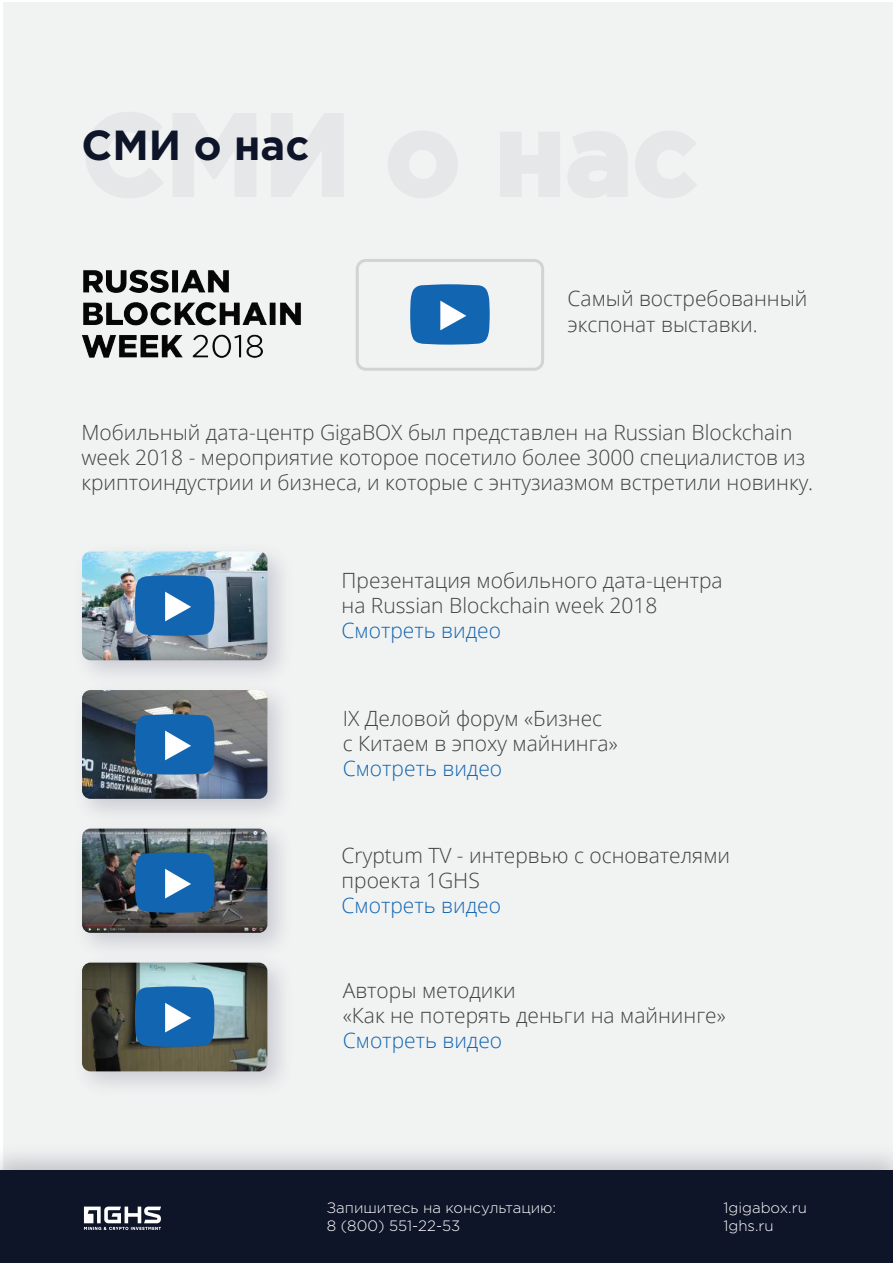
<style>
.page{position:relative;width:893px;height:1263px;background:#fff}
.page>*{position:absolute;margin:0;border:0;box-sizing:border-box;transform-origin:0 0}
.t1{font:700 42px "Gotham Pro";color:#0e1529}
.t2{font:300 21px/25.2px "Open Sans";color:#414042}
.t3{font:300 21px "Open Sans";color:#1265b1}
.t4{font:300 15px/18px "Gotham Pro";color:#fff}
</style>
<div class="page">
<div style="left:3px;top:2px;width:890px;height:1261px;background:#f1f2f2"></div>
<svg style="left:86px;top:112px;width:170px;height:86px"></svg>
<svg style="left:271px;top:113px;width:72px;height:84px"></svg>
<svg style="left:388px;top:131px;width:69px;height:67px"></svg>
<svg style="left:500px;top:131px;width:196px;height:67px"></svg>
<img style="left:81px;top:269px;width:220px;height:89px">
<div style="left:356px;top:259px;width:188px;height:112px;border:3px solid #d1d3d4;border-radius:9px"></div>
<svg style="left:410px;top:284px;width:80px;height:61px;background:#347bbb"></svg>
<img style="left:267px;top:556px;width:15px;height:74px">
<img style="left:82px;top:551px;width:185px;height:79px">
<svg style="left:135px;top:575px;width:79px;height:55px;background:#2d76b9"></svg>
<img style="left:82px;top:630px;width:200px;height:181px">
<img style="left:82px;top:690px;width:185px;height:109px">
<svg style="left:135px;top:714px;width:79px;height:61px;background:#2b73b4"></svg>
<img style="left:101px;top:811px;width:180px;height:121px">
<img style="left:82px;top:828px;width:185px;height:104px">
<svg style="left:135px;top:852px;width:79px;height:61px;background:#2971b1"></svg>
<img style="left:87px;top:932px;width:195px;height:153px">
<img style="left:82px;top:962px;width:185px;height:109px">
<svg style="left:135px;top:986px;width:79px;height:61px;background:#2b73b4"></svg>
<div style="left:0;top:1170px;width:893px;height:93px;background:#0e1529"></div>
<svg style="left:84px;top:1206px;width:77px;height:24px"></svg>
<h1 class="t1" style="left:81px;top:121px;width:230px">СМИ о нас</h1>
<p class="t2" style="left:567px;top:286px;width:241px">Самый востребованный экспонат выставки.</p>
<p class="t2" style="left:81px;top:419px;width:733px">Мобильный дата-центр GigaBOX был представлен на Russian Blockchain week 2018 - мероприятие которое посетило более 3000 специалистов из криптоиндустрии и бизнеса, и которые с энтузиазмом встретили новинку.</p>
<p class="t2" style="left:342px;top:567px;width:383px">Презентация мобильного дата-центра на Russian Blockchain week 2018</p>
<p class="t3" style="left:342px;top:616px;width:161px">Смотреть видео</p>
<p class="t2" style="left:343px;top:705px;width:277px">IX Деловой форум «Бизнес<br>с Китаем в эпоху майнинга»</p>
<p class="t3" style="left:343px;top:754px;width:161px">Смотреть видео</p>
<p class="t2" style="left:342px;top:842px;width:390px">Cryptum TV - интервью с основателями проекта 1GHS</p>
<p class="t3" style="left:342px;top:891px;width:161px">Смотреть видео</p>
<p class="t2" style="left:343px;top:977px;width:385px">Авторы методики<br>«Как не потерять деньги на майнинге»</p>
<p class="t3" style="left:343px;top:1026px;width:161px">Смотреть видео</p>
<p class="t4" style="left:327px;top:1199px;width:231px">Запишитесь на консультацию:<br>8 (800) 551-22-53</p>
<p class="t4" style="left:723px;top:1199px;width:85px">1gigabox.ru<br>1ghs.ru</p>
</div>
